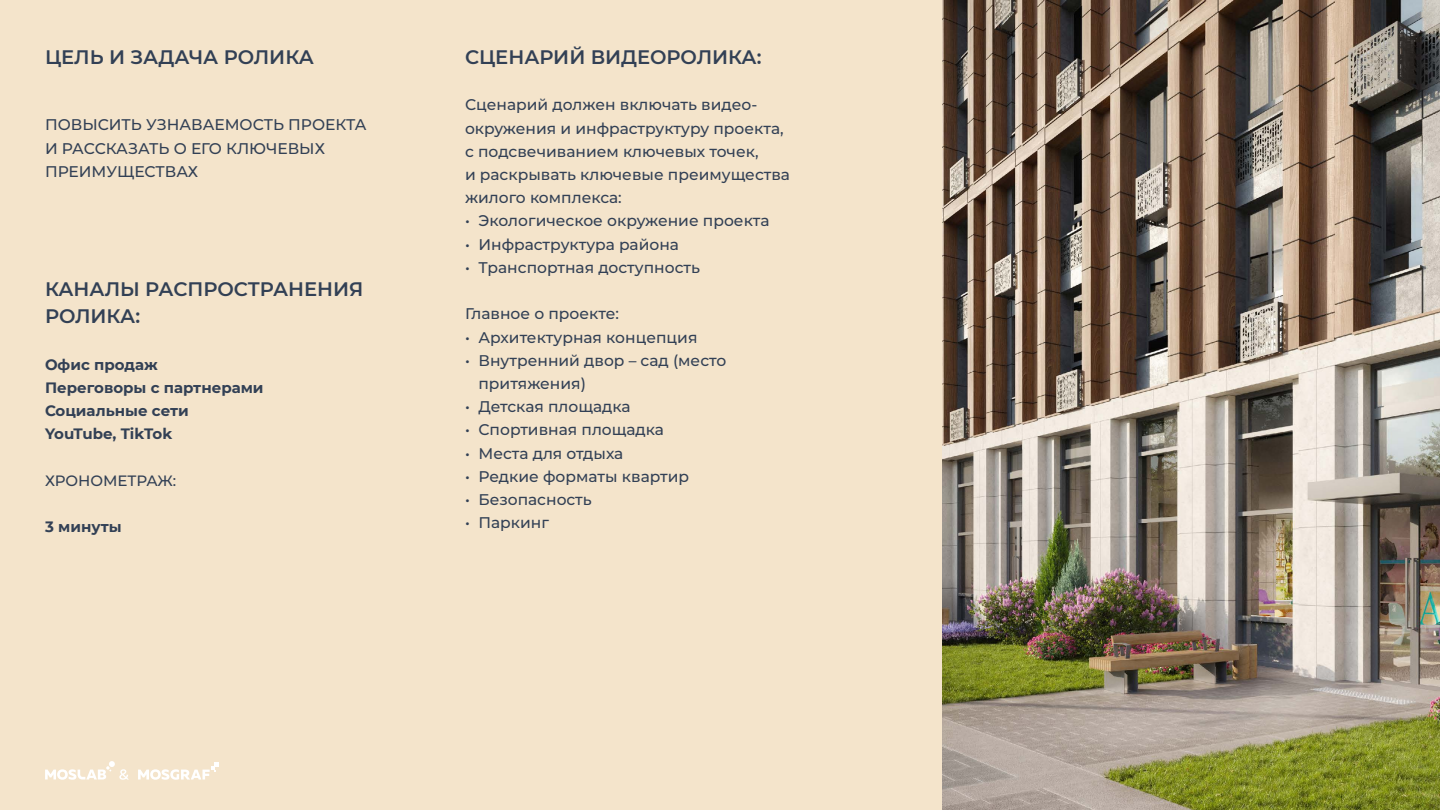
<style>
.page{position:relative;width:1440px;height:810px;background:#f4e4cb}
.page>*{position:absolute;margin:0;border:0;box-sizing:border-box;transform-origin:0 0}
.t1{font:600 19.5px/27px "Montserrat";color:#324055}
.t2{font:500 15.45px/23.2px "Montserrat";color:#324055}
.t3{font:700 15px/23.2px "Montserrat";color:#324055}
.t4{font:500 15px "Montserrat";color:#324055}
</style>
<div class="page">
<img style="left:943px;top:0;width:497px;height:810px">
<svg style="left:138px;top:762px;width:81px;height:18px"></svg>
<svg style="left:45px;top:761px;width:84px;height:19px"></svg>
<p class="t1" style="left:45px;top:43px;width:270px">ЦЕЛЬ И ЗАДАЧА РОЛИКА</p>
<p class="t2" style="left:45px;top:113px;width:323px">ПОВЫСИТЬ УЗНАВАЕМОСТЬ ПРОЕКТА<br>И РАССКАЗАТЬ О ЕГО КЛЮЧЕВЫХ<br>ПРЕИМУЩЕСТВАХ</p>
<p class="t1" style="left:45px;top:275px;width:320px">КАНАЛЫ РАСПРОСТРАНЕНИЯ<br>РОЛИКА:</p>
<p class="t3" style="left:45px;top:352px;width:220px">Офис продаж<br>Переговоры с партнерами<br>Социальные сети<br>YouTube, TikTok</p>
<p class="t4" style="left:45px;top:470px;width:133px">ХРОНОМЕТРАЖ:</p>
<p class="t3" style="left:45px;top:515px;width:78px">3 минуты</p>
<p class="t1" style="left:465px;top:43px;width:298px">СЦЕНАРИЙ ВИДЕОРОЛИКА:</p>
<p class="t2" style="left:465px;top:93px;width:326px">Сценарий должен включать видео&shy;окружения и инфраструктуру проекта, с подсвечиванием ключевых точек,<br>и раскрывать ключевые преимущества жилого комплекса:</p>
<p class="t2" style="left:465px;top:209px;width:306px">• Экологическое окружение проекта</p>
<p class="t2" style="left:465px;top:232px;width:216px">• Инфраструктура района</p>
<p class="t2" style="left:465px;top:255px;width:237px">• Транспортная доступность</p>
<p class="t2" style="left:465px;top:302px;width:155px">Главное о проекте:</p>
<p class="t2" style="left:465px;top:325px;width:234px">• Архитектурная концепция</p>
<p class="t2" style="left:478px;top:348px;width:249px;text-indent:-13px">• Внутренний двор – сад (место притяжения)</p>
<p class="t2" style="left:465px;top:394px;width:167px">• Детская площадка</p>
<p class="t2" style="left:465px;top:418px;width:201px">• Спортивная площадка</p>
<p class="t2" style="left:465px;top:441px;width:160px">• Места для отдыха</p>
<p class="t2" style="left:465px;top:464px;width:226px">• Редкие форматы квартир</p>
<p class="t2" style="left:465px;top:487px;width:128px">• Безопасность</p>
<p class="t2" style="left:465px;top:511px;width:86px">• Паркинг</p>
</div>
